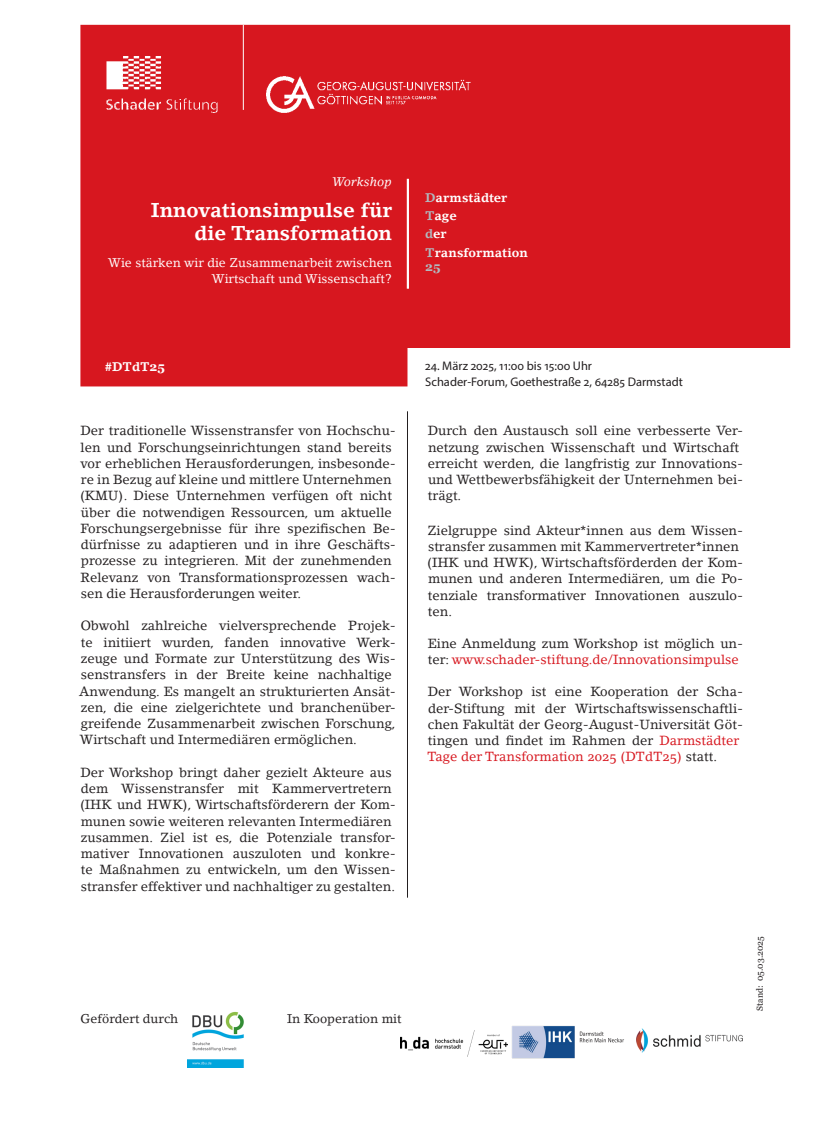
<style>
.page{position:relative;width:815px;height:1124px;background:#fff}
.page>*{position:absolute;margin:0;border:0;box-sizing:border-box;transform-origin:0 0}
.T1_Tagung_Headline_20pt{font:700 20px "Lino Letter Std";color:#fff}
.T1_Tagung_Fließtext{font:13.12px/16.2px "Lino Letter Std";color:#231f20}
.T1_Tagung_Fließtext-2{font:13.12px/16.2px "Lino Letter Std";color:#d7171f}
.T1_Tagung_Datum_Adresse{font:12.5px "Myriad Pro";color:#231f20}
.T1_Tagung_Subline{font:12.5px/16.2px "Lino Letter Std";color:#fff;text-align:right}
.PÜ_S1_Tagung_Headline_20pt{font:700 12.5px "Lino Letter Std";color:#fff}
.T1_Tagung{font:12.5px "Lino Letter Std";color:#231f20}
.T1_Tagung-Headline_16_pt{font:italic 12.5px "Lino Letter Std";color:#fff}
.PÜ_S1{font:700 12.5px "Lino Letter Std";color:#fff}
.PÜ_S1_Tagung_Headline_20pt-2{font:700 12.5px "Georgia";color:#b1b9bf}
.t1{font:8.75px "Georgia";color:#231f20}
.s1{color:#b1b9bf}
.s2{font-family:"Georgia"}
.s3{color:#231f20}
.s4{color:#d7171f}
</style>
<div class="page">
<div style="left:80px;top:25px;width:710px;height:361px;background:#d7171f"></div>
<hr style="left:243px;top:25px;width:1px;height:85px;background:#fff">
<img style="left:107px;top:56px;width:111px;height:57px">
<img style="left:248px;top:67px;width:241px;height:55px">
<hr style="left:407px;top:411px;width:1px;height:486px;background:#231f20">
<hr style="left:407px;top:179px;width:2px;height:110px;background:#fff">
<img style="left:188px;top:1011px;width:56px;height:56px">
<img style="left:400px;top:1030px;width:107px;height:26px">
<img style="left:511px;top:1026px;width:113px;height:32px">
<img style="left:636px;top:1028px;width:106px;height:24px">
<p class="T1_Tagung-Headline_16_pt" style="left:332px;top:174px;width:61px">Workshop</p>
<p class="T1_Tagung_Headline_20pt" style="left:151px;top:198px;width:243px">Innovationsimpulse für</p>
<p class="T1_Tagung_Headline_20pt" style="left:194px;top:221px;width:199px">die Transformation</p>
<p class="T1_Tagung_Subline" style="left:108px;top:254px;width:286px">Wie stärken wir die Zusammenarbeit zwischen<br>Wirtschaft und Wissenschaft?</p>
<p class="PÜ_S1_Tagung_Headline_20pt" style="left:425px;top:190px;width:84px"><span class="s1">D</span>armstädter</p>
<p class="PÜ_S1_Tagung_Headline_20pt" style="left:425px;top:208px;width:33px"><span class="s1">T</span>age</p>
<p class="PÜ_S1_Tagung_Headline_20pt" style="left:425px;top:226px;width:23px"><span class="s1">d</span>er</p>
<p class="PÜ_S1_Tagung_Headline_20pt" style="left:425px;top:244px;width:104px"><span class="s1">T</span>ransformation</p>
<p class="PÜ_S1_Tagung_Headline_20pt-2" style="left:425px;top:258px;width:17px">25</p>
<p class="PÜ_S1" style="left:105px;top:359px;width:62px">#DTdT<span class="s2">25</span></p>
<p class="T1_Tagung_Fließtext" style="left:80px;top:422px;width:318px">Der traditionelle Wissenstransfer von Hochschu&shy;len und Forschungseinrichtungen stand bereits vor erheblichen Herausforderungen, insbesonde&shy;re in Bezug auf kleine und mittlere Unternehmen (KMU). Diese Unternehmen verfügen oft nicht über die notwendigen Ressourcen, um aktuelle Forschungsergebnisse für ihre spezifischen Be&shy;dürfnisse zu adaptieren und in ihre Geschäfts&shy;prozesse zu integrieren. Mit der zunehmenden Relevanz von Transformationsprozessen wach&shy;sen die Herausforderungen weiter.</p>
<p class="T1_Tagung_Fließtext" style="left:79px;top:617px;width:318px">Obwohl zahlreiche vielversprechende Projek&shy;te initiiert wurden, fanden innovative Werk&shy;zeuge und Formate zur Unterstützung des Wis&shy;senstransfers in der Breite keine nachhaltige Anwendung. Es mangelt an strukturierten Ansät&shy;zen, die eine zielgerichtete und branchenüber&shy;greifende Zusammenarbeit zwischen Forschung, Wirtschaft und Intermediären ermöglichen.</p>
<p class="T1_Tagung_Fließtext" style="left:80px;top:764px;width:318px">Der Workshop bringt daher gezielt Akteure aus dem Wissenstransfer mit Kammervertretern (IHK und HWK), Wirtschaftsförderern der Kom&shy;munen sowie weiteren relevanten Intermediären zusammen. Ziel ist es, die Potenziale transfor&shy;mativer Innovationen auszuloten und konkre&shy;te Maßnahmen zu entwickeln, um den Wissen&shy;stransfer effektiver und nachhaltiger zu gestalten.</p>
<p class="T1_Tagung" style="left:80px;top:1010px;width:99px">Gefördert durch</p>
<p class="T1_Tagung" style="left:287px;top:1010px;width:116px">In Kooperation mit</p>
<p class="T1_Tagung_Datum_Adresse" style="left:425px;top:358px;width:168px">24. März 2025, 11:00 bis 15:00 Uhr</p>
<p class="T1_Tagung_Datum_Adresse" style="left:425px;top:374px;width:259px">Schader-Forum, Goethestraße 2, 64285 Darmstadt</p>
<p class="T1_Tagung_Fließtext" style="left:428px;top:422px;width:317px">Durch den Austausch soll eine verbesserte Ver&shy;netzung zwischen Wissenschaft und Wirtschaft erreicht werden, die langfristig zur Innovations&shy;und Wettbewerbsfähigkeit der Unternehmen bei&shy;trägt.</p>
<p class="T1_Tagung_Fließtext" style="left:427px;top:522px;width:318px">Zielgruppe sind Akteur*innen aus dem Wissen&shy;stransfer zusammen mit Kammervertreter*innen (IHK und HWK), Wirtschaftsförderden der Kom&shy;munen und anderen Intermediären, um die Po&shy;tenziale transformativer Innovationen auszulo&shy;ten.</p>
<p class="T1_Tagung_Fließtext-2" style="left:428px;top:635px;width:317px"><span class="s3">Eine Anmeldung zum Workshop ist möglich un&shy;ter:</span> www.schader-stiftung.de/Innovationsimpulse</p>
<p class="T1_Tagung_Fließtext" style="left:427px;top:683px;width:317px">Der Workshop ist eine Kooperation der Scha&shy;der-Stiftung mit der Wirtschaftswissenschaftli&shy;chen Fakultät der Georg-August-Universität Göt&shy;tingen und findet im Rahmen der <span class="s4">Darmstädter Tage der Transformation 2025 (DTdT25)</span> statt.</p>
<p class="t1" style="left:754px;top:1010px;width:76px;rotate:-90deg">Stand: 05.03.2025</p>
</div>
